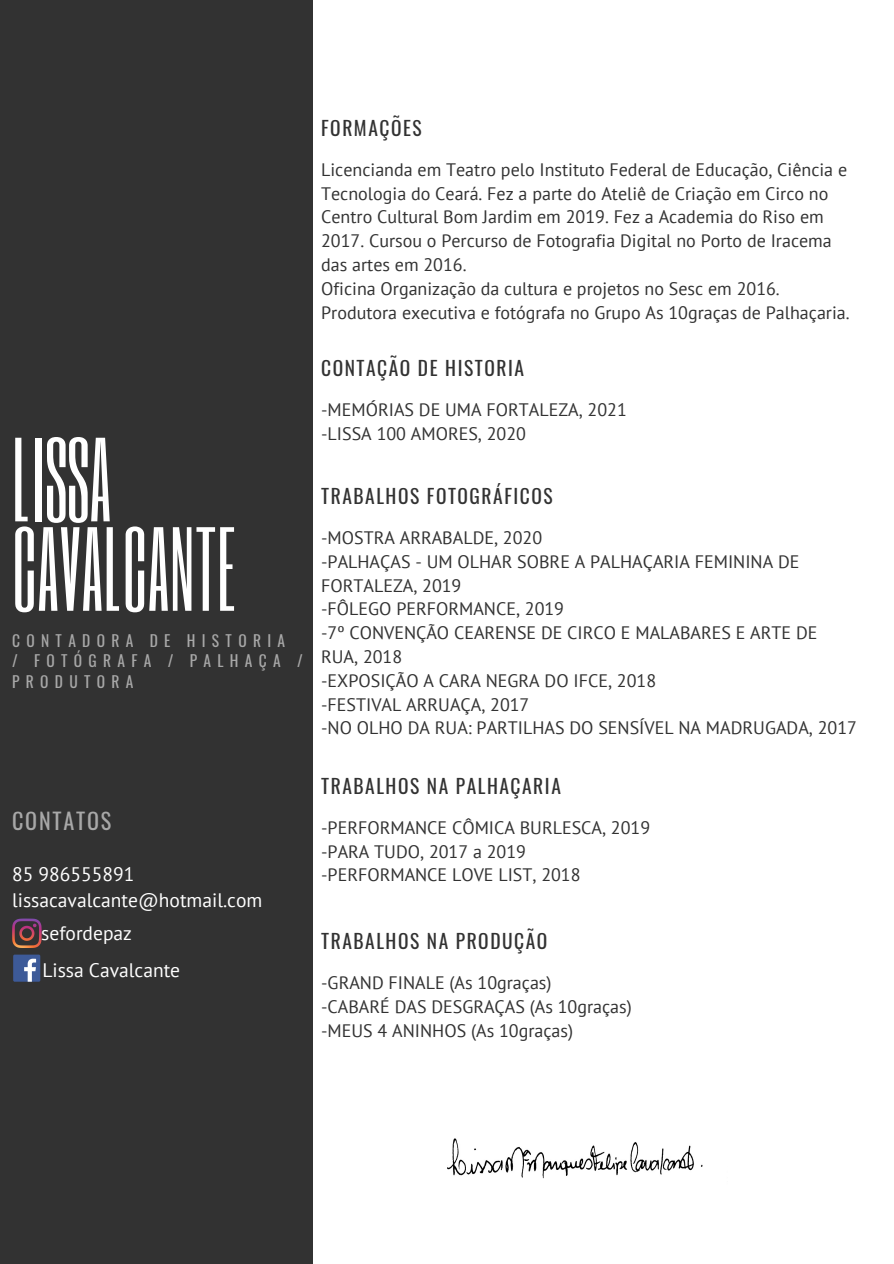
<style>
.page{position:relative;width:894px;height:1264px;background:#fff}
.page>*{position:absolute;margin:0;border:0;box-sizing:border-box;transform-origin:0 0}
.t1{font:99px "Six Caps";letter-spacing:.005em;color:#fff}
.t2{font:22.2px "Oswald";letter-spacing:.08em;color:#a8a8a8}
.t3{font:19.5px "Oswald";letter-spacing:.08em;color:#323232}
.t4{font:19.5px "PT Sans";color:#fff}
.t5{font:18px/23.9px "PT Sans";color:#323232}
.t6{font:15.45px/20.7px "Oswald";letter-spacing:.41em;color:#a8a8a8}
</style>
<div class="page">
<div style="left:0;top:0;width:313px;height:1263px;background:#323232"></div>
<svg style="left:12px;top:918px;width:29px;height:29px"></svg>
<div style="left:13px;top:954px;width:27px;height:27px;background:#3d5a98"></div>
<svg style="left:24px;top:958px;width:12px;height:23px"></svg>
<img style="left:447px;top:1138px;width:256px;height:41px">
<p class="t1" style="left:12px;top:412px;width:100px">LISSA</p>
<p class="t1" style="left:12px;top:501px;width:225px">CAVALCANTE</p>
<p class="t6" style="left:12px;top:629px;width:292px">CONTADORA DE HISTORIA<br>/ FOTÓGRAFA / PALHAÇA /<br>PRODUTORA</p>
<p class="t2" style="left:12px;top:803px;width:101px">CONTATOS</p>
<p class="t4" style="left:12px;top:861px;width:124px">85 986555891</p>
<p class="t4" style="left:12px;top:887px;width:252px">lissacavalcante@hotmail.com</p>
<p class="t4" style="left:41px;top:919px;width:92px">sefordepaz</p>
<p class="t4" style="left:42px;top:957px;width:139px">Lissa Cavalcante</p>
<p class="t3" style="left:321px;top:112px;width:102px">FORMAÇÕES</p>
<p class="t5" style="left:321px;top:157px;width:527px">Licencianda em Teatro pelo Instituto Federal de Educação, Ciência e Tecnologia do Ceará. Fez a parte do Ateliê de Criação em Circo no Centro Cultural Bom Jardim em 2019. Fez a Academia do Riso em 2017. Cursou o Percurso de Fotografia Digital no Porto de Iracema das artes em 2016.</p>
<p class="t5" style="left:321px;top:276px;width:530px">Oficina Organização da cultura e projetos no Sesc em 2016.<br>Produtora executiva e fotógrafa no Grupo As 10graças de Palhaçaria.</p>
<p class="t3" style="left:321px;top:353px;width:204px">CONTAÇÃO DE HISTORIA</p>
<p class="t5" style="left:321px;top:398px;width:307px">-MEMÓRIAS DE UMA FORTALEZA, 2021</p>
<p class="t5" style="left:321px;top:421px;width:206px">-LISSA 100 AMORES, 2020</p>
<p class="t3" style="left:321px;top:480px;width:233px">TRABALHOS FOTOGRÁFICOS</p>
<p class="t5" style="left:321px;top:525px;width:222px">-MOSTRA ARRABALDE, 2020</p>
<p class="t5" style="left:321px;top:549px;width:479px">-PALHAÇAS - UM OLHAR SOBRE A PALHAÇARIA FEMININA DE<br>FORTALEZA, 2019</p>
<p class="t5" style="left:321px;top:596px;width:244px">-FÔLEGO PERFORMANCE, 2019</p>
<p class="t5" style="left:321px;top:620px;width:497px">-7º CONVENÇÃO CEARENSE DE CIRCO E MALABARES E ARTE DE<br>RUA, 2018</p>
<p class="t5" style="left:321px;top:668px;width:336px">-EXPOSIÇÃO A CARA NEGRA DO IFCE, 2018</p>
<p class="t5" style="left:321px;top:692px;width:210px">-FESTIVAL ARRUAÇA, 2017</p>
<p class="t5" style="left:321px;top:715px;width:537px">-NO OLHO DA RUA: PARTILHAS DO SENSÍVEL NA MADRUGADA, 2017</p>
<p class="t3" style="left:321px;top:770px;width:241px">TRABALHOS NA PALHAÇARIA</p>
<p class="t5" style="left:321px;top:815px;width:330px">-PERFORMANCE CÔMICA BURLESCA, 2019</p>
<p class="t5" style="left:321px;top:838px;width:206px">-PARA TUDO, 2017 a 2019</p>
<p class="t5" style="left:321px;top:862px;width:261px">-PERFORMANCE LOVE LIST, 2018</p>
<p class="t3" style="left:321px;top:926px;width:228px">TRABALHOS NA PRODUÇÃO</p>
<p class="t5" style="left:321px;top:970px;width:232px">-GRAND FINALE (As 10graças)</p>
<p class="t5" style="left:321px;top:994px;width:312px">-CABARÉ DAS DESGRAÇAS (As 10graças)</p>
<p class="t5" style="left:321px;top:1018px;width:253px">-MEUS 4 ANINHOS (As 10graças)</p>
</div>
